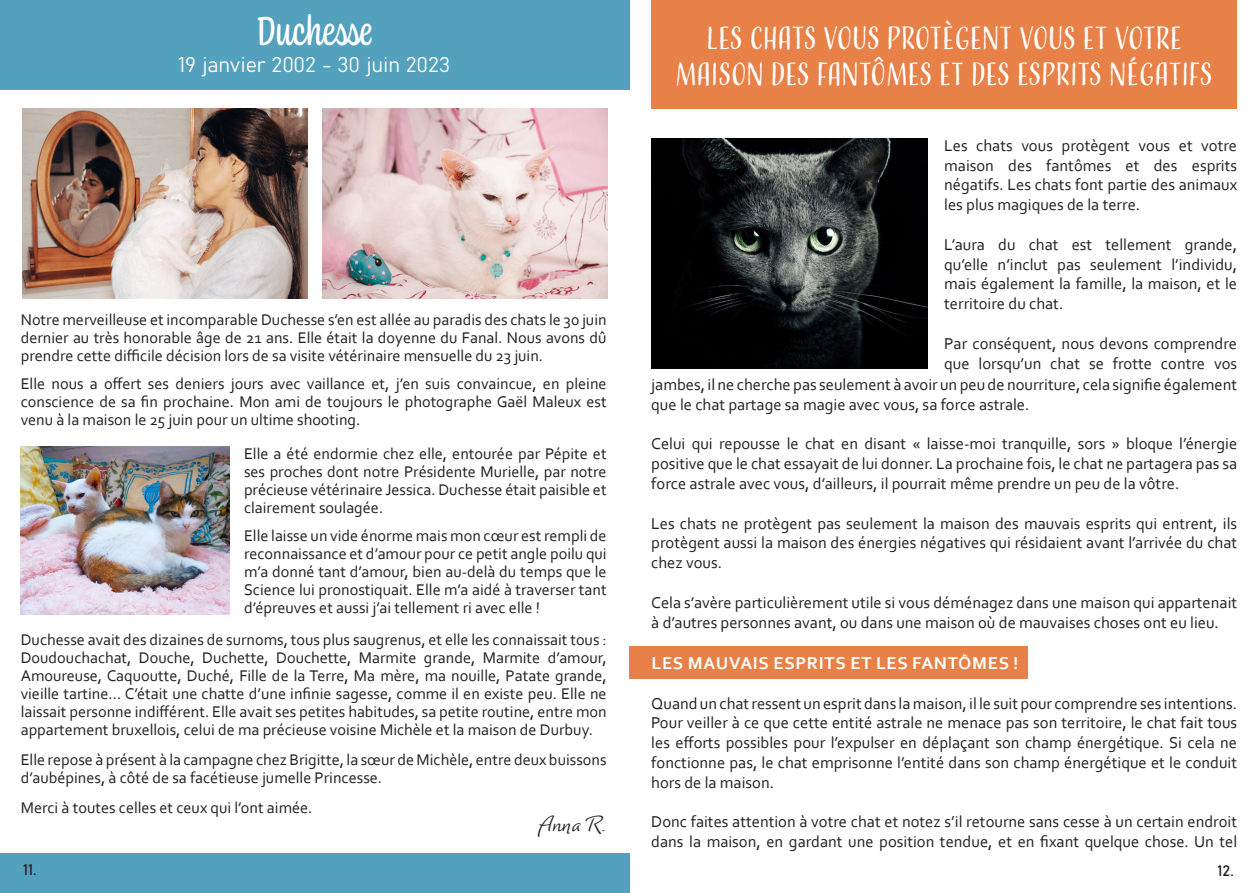
<style>
.page{position:relative;width:1259px;height:893px;background:#fff}
.page>*{position:absolute;margin:0;border:0;box-sizing:border-box;transform-origin:0 0}
.t1{font:42px "Coniferous";color:#fff}
.t2{font:30px "Adorn Condensed Sans";letter-spacing:-.03em;color:#fff}
.t3{font:27px "Dolce";color:#231f20}
.t4{font:21px "Bahnschrift";color:#fff}
.t5{font:700 18px "Corbel";letter-spacing:.04em;color:#fff}
.t6{font:16.5px/19.8px "Corbel";color:#231f20;text-align:justify}
.t7{font:16.2px/18px "Corbel";color:#231f20;text-align:justify}
.t8{font:15px "Bahnschrift";color:#231f20}
</style>
<div class="page">
<div style="left:0;top:0;width:629px;height:90px;background:#53a1bd"></div>
<div style="left:0;top:854px;width:629px;height:39px;background:#53a1bd"></div>
<div style="left:629px;top:646px;width:399px;height:33px;background:#e88147"></div>
<div style="left:651px;top:0;width:586px;height:109px;background:#e88147"></div>
<img style="left:651px;top:138px;width:276px;height:231px">
<img style="left:22px;top:109px;width:285px;height:190px">
<img style="left:322px;top:109px;width:285px;height:190px">
<img style="left:21px;top:447px;width:208px;height:168px">
<p class="t1" style="left:256px;top:2px;width:118px">Duchesse</p>
<p class="t4" style="left:178px;top:48px;width:273px">19 janvier 2002 - 30 juin 2023</p>
<p class="t7" style="left:21px;top:310px;width:587px">Notre merveilleuse et incomparable Duchesse s’en est allée au paradis des chats le 30 juin dernier au très honorable âge de 21 ans. Elle était la doyenne du Fanal. Nous avons dû prendre cette difficile décision lors de sa visite vétérinaire mensuelle du 23 juin.</p>
<p class="t7" style="left:21px;top:374px;width:587px">Elle nous a offert ses deniers jours avec vaillance et, j’en suis convaincue, en pleine conscience de sa fin prochaine. Mon ami de toujours le photographe Gaël Maleux est venu à la maison le 25 juin pour un ultime shooting.</p>
<p class="t7" style="left:244px;top:444px;width:364px">Elle a été endormie chez elle, entourée par Pépite et ses proches dont notre Présidente Murielle, par notre précieuse vétérinaire Jessica. Duchesse était paisible et clairement soulagée.</p>
<p class="t7" style="left:244px;top:526px;width:364px">Elle laisse un vide énorme mais mon cœur est rempli de reconnaissance et d’amour pour ce petit angle poilu qui m’a donné tant d’amour, bien au-delà du temps que le Science lui pronostiquait. Elle m’a aidé à traverser tant d’épreuves et aussi j’ai tellement ri avec elle !</p>
<p class="t7" style="left:21px;top:631px;width:587px">Duchesse avait des dizaines de surnoms, tous plus saugrenus, et elle les connaissait tous :<br>Doudouchachat, Douche, Duchette, Douchette, Marmite grande, Marmite d’amour, Amoureuse, Caquoutte, Duché, Fille de la Terre, Ma mère, ma nouille, Patate grande, vieille tartine... C’était une chatte d’une infinie sagesse, comme il en existe peu. Elle ne</p>
<p class="t7" style="left:21px;top:703px;width:587px">laissait personne indifférent. Elle avait ses petites habitudes, sa petite routine, entre mon appartement bruxellois, celui de ma précieuse voisine Michèle et la maison de Durbuy.</p>
<p class="t7" style="left:21px;top:751px;width:587px">Elle repose à présent à la campagne chez Brigitte, la sœur de Michèle, entre deux buissons d’aubépines, à côté de sa facétieuse jumelle Princesse.</p>
<p class="t7" style="left:21px;top:799px;width:293px">Merci à toutes celles et ceux qui l’ont aimée.</p>
<p class="t3" style="left:538px;top:810px;width:70px">Anna R.</p>
<p class="t2" style="left:706px;top:19px;width:477px">LES CHATS VOUS PROTÈGENT VOUS ET VOTRE</p>
<p class="t2" style="left:675px;top:55px;width:539px">MAISON DES FANTÔMES ET DES ESPRITS NÉGATIFS</p>
<p class="t6" style="left:944px;top:135px;width:294px">Les chats vous protègent vous et votre maison des fantômes et des esprits négatifs. Les chats font partie des animaux les plus magiques de la terre.</p>
<p class="t6" style="left:944px;top:234px;width:294px">L’aura du chat est tellement grande, qu’elle n’inclut pas seulement l’individu, mais également la famille, la maison, et le territoire du chat.</p>
<p class="t6" style="left:944px;top:333px;width:294px">Par conséquent, nous devons comprendre que lorsqu’un chat se frotte contre vos</p>
<p class="t6" style="left:651px;top:374px;width:587px">jambes, il ne cherche pas seulement à avoir un peu de nourriture, cela signifie également que le chat partage sa magie avec vous, sa force astrale.</p>
<p class="t6" style="left:651px;top:434px;width:587px">Celui qui repousse le chat en disant « laisse-moi tranquille, sors » bloque l’énergie positive que le chat essayait de lui donner. La prochaine fois, le chat ne partagera pas sa force astrale avec vous, d’ailleurs, il pourrait même prendre un peu de la vôtre.</p>
<p class="t6" style="left:651px;top:513px;width:587px">Les chats ne protègent pas seulement la maison des mauvais esprits qui entrent, ils protègent aussi la maison des énergies négatives qui résidaient avant l’arrivée du chat chez vous.</p>
<p class="t6" style="left:651px;top:592px;width:587px">Cela s’avère particulièrement utile si vous déménagez dans une maison qui appartenait à d’autres personnes avant, ou dans une maison où de mauvaises choses ont eu lieu.</p>
<p class="t5" style="left:651px;top:652px;width:368px">LES MAUVAIS ESPRITS ET LES FANTÔMES !</p>
<p class="t6" style="left:651px;top:693px;width:587px">Quand un chat ressent un esprit dans la maison, il le suit pour comprendre ses intentions.<br>Pour veiller à ce que cette entité astrale ne menace pas son territoire, le chat fait tous les efforts possibles pour l’expulser en déplaçant son champ énergétique. Si cela ne fonctionne pas, le chat emprisonne l’entité dans son champ énergétique et le conduit hors de la maison.</p>
<p class="t6" style="left:651px;top:812px;width:587px">Donc faites attention à votre chat et notez s’il retourne sans cesse à un certain endroit dans la maison, en gardant une position tendue, et en fixant quelque chose. Un tel</p>
<p class="t8" style="left:23px;top:858px;width:15px">11.</p>
<p class="t8" style="left:1217px;top:859px;width:18px">12.</p>
</div>
